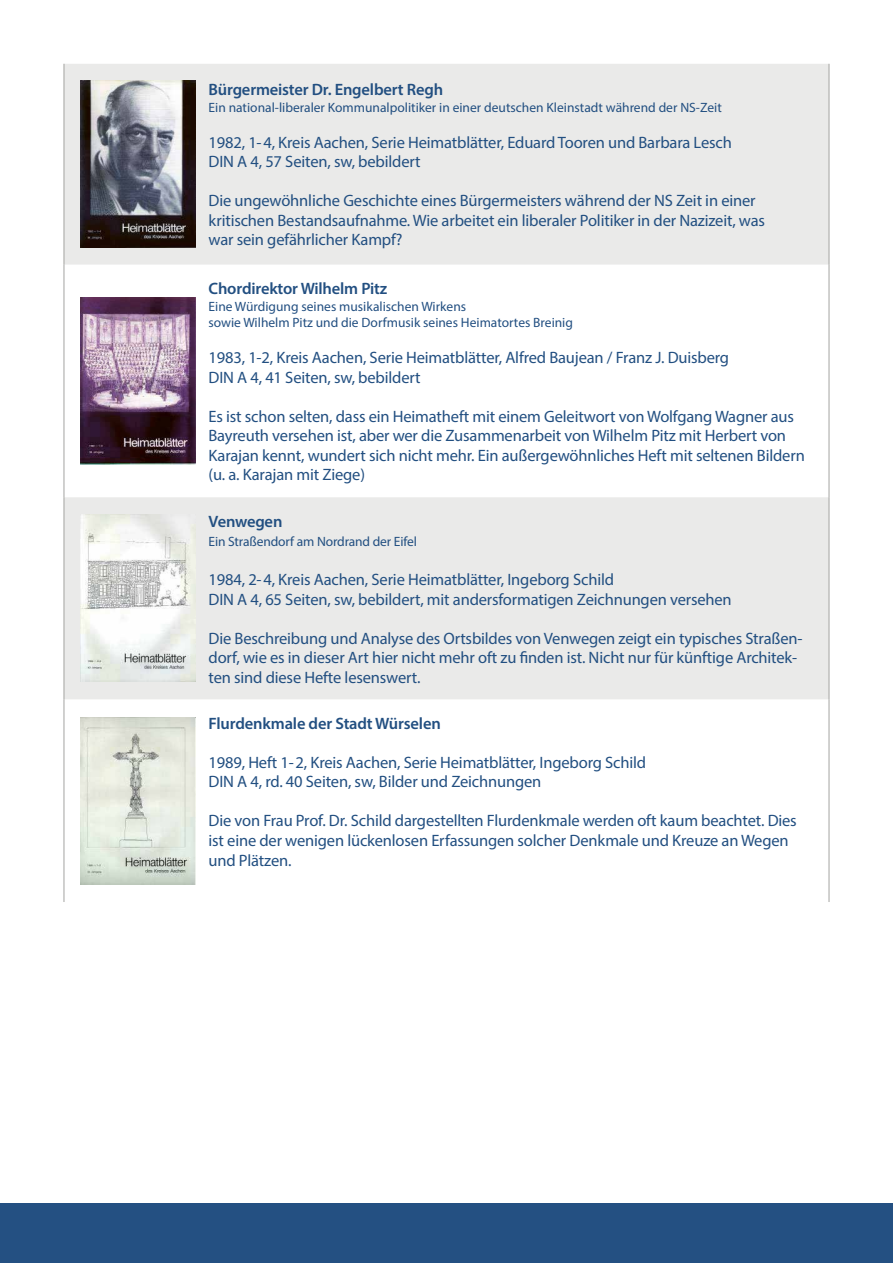
<style>
.page{position:relative;width:893px;height:1263px;background:#fff}
.page>*{position:absolute;margin:0;border:0;box-sizing:border-box;transform-origin:0 0}
.Fließtext{font:16.5px/19.5px "Myriad Pro";letter-spacing:-.01em;color:#224f81}
.Fließtext-2{font:600 16.5px "Myriad Pro";letter-spacing:-.01em;color:#224f81}
.Fließtext-3{font:13.5px "Myriad Pro";color:#224f81}
</style>
<div class="page">
<div style="left:0;top:1203px;width:893px;height:60px;background:#245082"></div>
<div style="left:65px;top:64px;width:764px;height:201px;background:#eaeae9"></div>
<svg style="left:65px;top:265px;width:764px;height:637px"></svg>
<hr style="left:64px;top:64px;width:1px;height:201px;background:#a4a4a1">
<hr style="left:64px;top:265px;width:1px;height:232px;background:#a4a4a1">
<hr style="left:64px;top:497px;width:1px;height:203px;background:#a4a4a1">
<hr style="left:64px;top:700px;width:1px;height:202px;background:#a4a4a1">
<hr style="left:829px;top:64px;width:1px;height:201px;background:#a4a4a1">
<hr style="left:829px;top:265px;width:1px;height:232px;background:#a4a4a1">
<hr style="left:829px;top:497px;width:1px;height:203px;background:#a4a4a1">
<hr style="left:829px;top:700px;width:1px;height:202px;background:#a4a4a1">
<img style="left:81px;top:81px;width:115px;height:167px">
<img style="left:81px;top:297px;width:115px;height:167px">
<img style="left:81px;top:515px;width:115px;height:167px">
<img style="left:81px;top:717px;width:115px;height:167px">
<p class="Fließtext-2" style="left:209px;top:79px;width:236px">Bürgermeister Dr. Engelbert Regh</p>
<p class="Fließtext-3" style="left:209px;top:99px;width:515px">Ein national-liberaler Kommunalpolitiker in einer deutschen Kleinstadt während der NS-Zeit</p>
<p class="Fließtext" style="left:209px;top:132px;width:525px">1982, 1-4, Kreis Aachen, Serie Heimatblätter, Eduard Tooren und Barbara Lesch</p>
<p class="Fließtext" style="left:209px;top:152px;width:214px">DIN A 4, 57 Seiten, sw, bebildert</p>
<p class="Fließtext" style="left:209px;top:191px;width:549px">Die ungewöhnliche Geschichte eines Bürgermeisters während der NS Zeit in einer</p>
<p class="Fließtext" style="left:209px;top:210px;width:558px">kritischen Bestandsaufnahme. Wie arbeitet ein liberaler Politiker in der Nazizeit, was</p>
<p class="Fließtext" style="left:209px;top:230px;width:195px">war sein gefährlicher Kampf?</p>
<p class="Fließtext-2" style="left:209px;top:278px;width:180px">Chordirektor Wilhelm Pitz</p>
<p class="Fließtext-3" style="left:209px;top:298px;width:259px">Eine Würdigung seines musikalischen Wirkens</p>
<p class="Fließtext-3" style="left:209px;top:314px;width:366px">sowie Wilhelm Pitz und die Dorfmusik seines Heimatortes Breinig</p>
<p class="Fließtext" style="left:209px;top:348px;width:522px">1983, 1-2, Kreis Aachen, Serie Heimatblätter, Alfred Baujean / Franz J. Duisberg</p>
<p class="Fließtext" style="left:209px;top:367px;width:214px">DIN A 4, 41 Seiten, sw, bebildert</p>
<p class="Fließtext" style="left:209px;top:406px;width:587px">Es ist schon selten, dass ein Heimatheft mit einem Geleitwort von Wolfgang Wagner aus</p>
<p class="Fließtext" style="left:209px;top:426px;width:579px">Bayreuth versehen ist, aber wer die Zusammenarbeit von Wilhelm Pitz mit Herbert von</p>
<p class="Fließtext" style="left:209px;top:445px;width:598px">Karajan kennt, wundert sich nicht mehr. Ein außergewöhnliches Heft mit seltenen Bildern</p>
<p class="Fließtext" style="left:209px;top:465px;width:158px">(u. a. Karajan mit Ziege)</p>
<p class="Fließtext-2" style="left:209px;top:510px;width:75px">Venwegen</p>
<p class="Fließtext-3" style="left:209px;top:533px;width:210px">Ein Straßendorf am Nordrand der Eifel</p>
<p class="Fließtext" style="left:209px;top:569px;width:407px">1984, 2-4, Kreis Aachen, Serie Heimatblätter, Ingeborg Schild</p>
<p class="Fließtext" style="left:209px;top:589px;width:525px">DIN A 4, 65 Seiten, sw, bebildert, mit andersformatigen Zeichnungen versehen</p>
<p class="Fließtext" style="left:209px;top:628px;width:595px">Die Beschreibung und Analyse des Ortsbildes von Venwegen zeigt ein typisches Straßen&shy;dorf, wie es in dieser Art hier nicht mehr oft zu finden ist. Nicht nur für künftige Architek&shy;ten sind diese Hefte lesenswert.</p>
<p class="Fließtext-2" style="left:209px;top:713px;width:234px">Flurdenkmale der Stadt Würselen</p>
<p class="Fließtext" style="left:209px;top:752px;width:439px">1989, Heft 1-2, Kreis Aachen, Serie Heimatblätter, Ingeborg Schild</p>
<p class="Fließtext" style="left:209px;top:772px;width:334px">DIN A 4, rd. 40 Seiten, sw, Bilder und Zeichnungen</p>
<p class="Fließtext" style="left:209px;top:811px;width:590px">Die von Frau Prof. Dr. Schild dargestellten Flurdenkmale werden oft kaum beachtet. Dies</p>
<p class="Fließtext" style="left:209px;top:830px;width:582px">ist eine der wenigen lückenlosen Erfassungen solcher Denkmale und Kreuze an Wegen</p>
<p class="Fließtext" style="left:209px;top:850px;width:84px">und Plätzen.</p>
</div>
